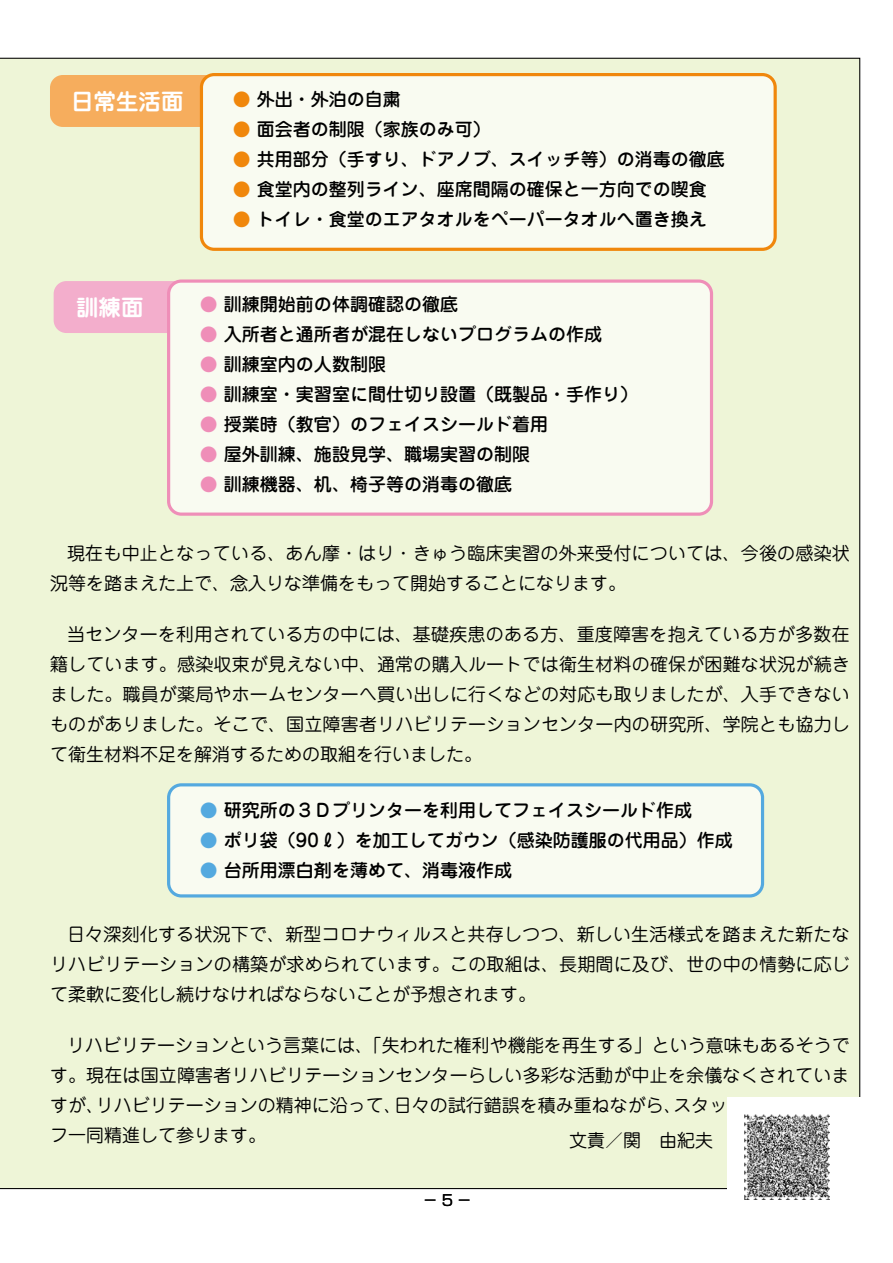
<style>
.page{position:relative;width:893px;height:1263px;background:#fff}
.page>*{position:absolute;margin:0;border:0;box-sizing:border-box;transform-origin:0 0}
.t1{font:700 22.5px "Jun 501 Pro";color:#fff}
.t2{font:18px/30px "Jun 201 Pro";color:#000}
.t3{font:500 18px/30px "Jun 34 Pro";color:#000}
.t4{font:15px "Shin Go Pro";color:#000}
.s1{font-family:"Shin Go Pro";font-weight:400;color:#f0870c}
.s2{font-family:"Shin Go Pro";font-weight:400;color:#ef8eb8}
.s3{font-family:"Shin Go Pro";font-weight:400;color:#54a9df}
</style>
<div class="page">
<div style="left:0;top:58px;width:860px;height:1131px;background:#eef5d7"></div>
<div style="left:50px;top:75px;width:197px;height:52px;background:#f6ad5d;border-radius:13px"></div>
<div style="left:54px;top:281px;width:163px;height:52px;background:#f3aecc;border-radius:13px"></div>
<div style="left:727px;top:1097px;width:166px;height:166px;background:#fff"></div>
<img style="left:744px;top:1114px;width:86px;height:85px">
<div style="left:201px;top:75px;width:574px;height:174px;background:#f9fbf1;border-radius:13px"></div>
<div style="left:200px;top:73px;width:577px;height:178px;border:3px solid #f0870c;border-radius:13px"></div>
<div style="left:169px;top:785px;width:593px;height:111px;background:#f9fbf1;border-radius:13px"></div>
<div style="left:167px;top:783px;width:597px;height:114px;border:3px solid #54a9df;border-radius:13px"></div>
<div style="left:169px;top:281px;width:542px;height:233px;background:#f9fbf1;border-radius:13px"></div>
<div style="left:167px;top:279px;width:546px;height:237px;border:3px solid #ef8eb8;border-radius:13px"></div>
<p class="t1" style="left:71px;top:83px;width:114px">日常生活面</p>
<p class="t3" style="left:233px;top:83px;width:493px"><span class="s1">◦</span> 外出・外泊の自粛<br><span class="s1">◦</span> 面会者の制限（家族のみ可）<br><span class="s1">◦</span> 共用部分（手すり、ドアノブ、スイッチ等）の消毒の徹底<span class="s1">◦</span> 食堂内の整列ライン、座席間隔の確保と一方向での喫食<span class="s1">◦</span> トイレ・食堂のエアタオルをペーパータオルへ置き換え</p>
<p class="t1" style="left:54px;top:289px;width:92px">　訓練面</p>
<p class="t3" style="left:200px;top:288px;width:439px"><span class="s2">◦</span> 訓練開始前の体調確認の徹底<br><span class="s2">◦</span> 入所者と通所者が混在しないプログラムの作成<br><span class="s2">◦</span> 訓練室内の人数制限<br><span class="s2">◦</span> 訓練室・実習室に間仕切り設置（既製品・手作り）<span class="s2">◦</span> 授業時（教官）のフェイスシールド着用<br><span class="s2">◦</span> 屋外訓練、施設見学、職場実習の制限<br><span class="s2">◦</span> 訓練機器、机、椅子等の消毒の徹底</p>
<p class="t2" style="left:50px;top:536px;width:801px;text-indent:17px">現在も中止となっている、あん摩・はり・きゅう臨床実習の外来受付については、今後の感染状況等を踏まえた上で、念入りな準備をもって開始することになります。</p>
<p class="t2" style="left:50px;top:617px;width:801px;text-align:justify;text-indent:17px">当センターを利用されている方の中には、基礎疾患のある方、重度障害を抱えている方が多数在籍しています。感染収束が見えない中、通常の購入ルートでは衛生材料の確保が困難な状況が続きました。職員が薬局やホームセンターへ買い出しに行くなどの対応も取りましたが、入手できないものがありました。そこで、国立障害者リハビリテーションセンター内の研究所、学院とも協力して衛生材料不足を解消するための取組を行いました。</p>
<p class="t3" style="left:200px;top:793px;width:534px"><span class="s3">◦</span> 研究所の３Ｄプリンターを利用してフェイスシールド作成<br><span class="s3">◦</span> ポリ袋（90ℓ）を加工してガウン（感染防護服の代用品）作成<span class="s3">◦</span> 台所用漂白剤を薄めて、消毒液作成</p>
<p class="t2" style="left:50px;top:917px;width:801px;text-align:justify;text-indent:17px">日々深刻化する状況下で、新型コロナウィルスと共存しつつ、新しい生活様式を踏まえた新たなリハビリテーションの構築が求められています。この取組は、長期間に及び、世の中の情勢に応じて柔軟に変化し続けなければならないことが予想されます。</p>
<p class="t2" style="left:50px;top:1028px;width:801px;text-indent:17px">リハビリテーションという言葉には、「失われた権利や機能を再生する」という意味もあるそうです。現在は国立障害者リハビリテーションセンターらしい多彩な活動が中止を余儀なくされていますが、リハビリテーションの精神に沿って、日々の試行錯誤を積み重ねながら、スタッ<br>フ一同精進して参ります。</p>
<p class="t2" style="left:569px;top:1123px;width:145px">文責／関　由紀夫</p>
<p class="t4" style="left:423px;top:1188px;width:50px">－5－</p>
</div>
